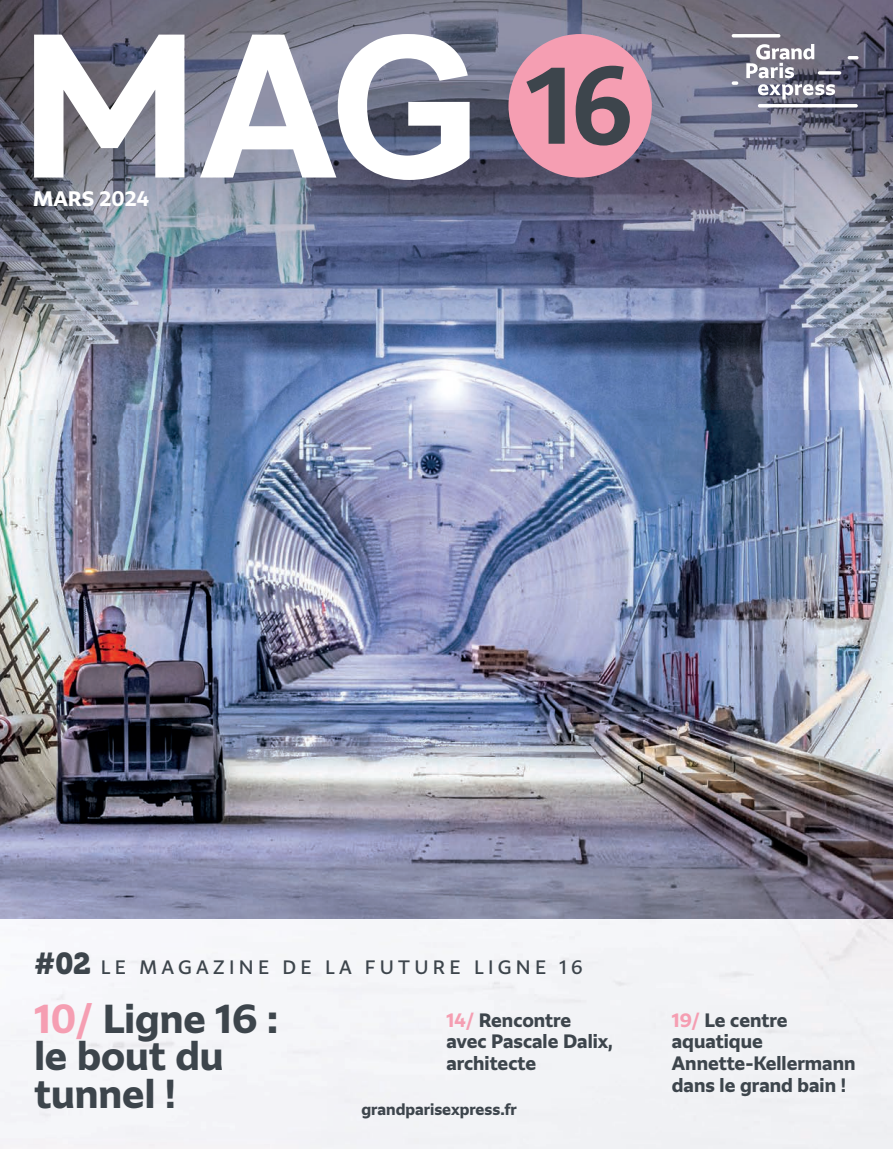
<style>
.page{position:relative;width:893px;height:1149px;background:#fff}
.page>*{position:absolute;margin:0;border:0;box-sizing:border-box;transform-origin:0 0}
.t1{font:700 196.95px "Arial";color:#fff}
.t2{font:700 37.5px/37.5px "Grand Paris";color:#3d454c}
.t3{font:700 19.5px "Grand Paris";color:#fff}
.t4{font:700 18px/21.6px "Grand Paris";color:#3d454c}
.t5{font:18px "Grand Paris";letter-spacing:.24em;color:#3d454c}
.t6{font:700 15px "Grand Paris";color:#3d454c}
.s1{font-family:"Museo 900";font-size:30px}
.s2{color:#f59eb2}
</style>
<div class="page">
<img style="left:0;top:409px;width:893px;height:510px">
<img style="left:0;top:0;width:893px;height:409px">
<div style="left:508px;top:34px;width:144px;height:143px;background:#f59eb2;border-radius:50%"></div>
<svg style="left:526px;top:66px;width:104px;height:79px"></svg>
<hr style="left:758px;top:104px;width:100px;height:3px;background:#fff;border-radius:2px">
<svg style="left:818px;top:71px;width:23px;height:4px"></svg>
<svg style="left:732px;top:81px;width:6px;height:4px"></svg>
<hr style="left:732px;top:34px;width:48px;height:3px;background:#fff;border-radius:2px">
<svg style="left:746px;top:44px;width:68px;height:34px"></svg>
<svg style="left:758px;top:84px;width:77px;height:15px"></svg>
<svg style="left:848px;top:56px;width:10px;height:3px"></svg>
<svg style="left:34px;top:35px;width:302px;height:142px"></svg>
<p class="t3" style="left:33px;top:186px;width:117px">MARS 2024</p>
<h1 class="t1" style="left:328px;top:-22px;width:155px">G</h1>
<p class="t5" style="left:34px;top:954px;width:550px"><span class="s1">#02</span> LE MAGAZINE DE LA FUTURE LIGNE 16</p>
<h2 class="t2" style="left:34px;top:998px;width:245px"><span class="s2">10/</span> Ligne 16 : le bout du tunnel !</h2>
<p class="t4" style="left:446px;top:1008px;width:168px"><span class="s2">14/</span> Rencontre avec Pascale Dalix, architecte</p>
<p class="t4" style="left:672px;top:1008px;width:185px"><span class="s2">19/</span> Le centre aquatique<br>Annette-Kellermann dans le grand bain !</p>
<p class="t6" style="left:361px;top:1098px;width:157px">grandparisexpress.fr</p>
</div>
